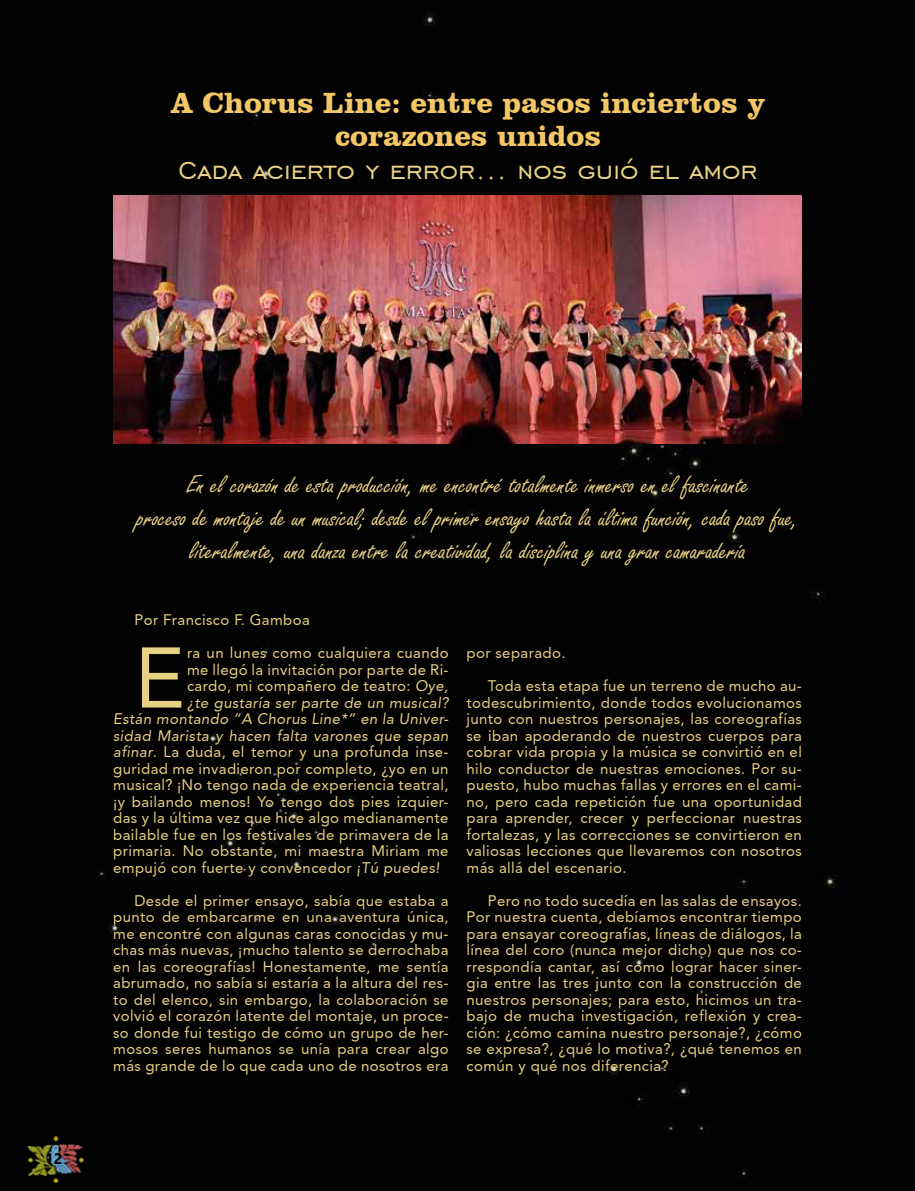
<style>
.page{position:relative;width:915px;height:1191px;background:#fff}
.page>*{position:absolute;margin:0;border:0;box-sizing:border-box;transform-origin:0 0}
.t1{font:italic 84.9px "Avenir";color:#e7d185}
.t2{font:31.5px "Engravers Gothic BT";color:#e7d185}
.t3{font:700 30px/33px "Clarendon BT";color:#f3c765;text-align:center}
.t4{font:27px/33px "Freestyle Script";color:#e7d185;text-align:center}
.t5{font:italic 15px/16.5px "Avenir";letter-spacing:.025em;color:#e7d185;text-align:justify}
.t6{font:700 15px "Segoe UI";color:#000}
</style>
<div class="page">
<div style="left:0;top:0;width:914px;height:1191px;background:#020202"></div>
<img style="left:113px;top:196px;width:688px;height:247px">
<img style="left:17px;top:1136px;width:75px;height:46px">
<h3 class="t3" style="left:171px;top:86px;width:595px">A Chorus Line: entre pasos inciertos y corazones unidos</h3>
<h2 class="t2" style="left:178px;top:153px;width:580px">Cada acierto y error… nos guió el amor</h2>
<p class="t6" style="left:45px;top:1144px;width:19px">12</p>
<p class="t4" style="left:137px;top:469px;width:662px">En el corazón de esta producción, me encontré totalmente inmerso en el fascinante<br>proceso de montaje de un musical; desde el primer ensayo hasta la última función, cada paso fue, literalmente, una danza entre la creatividad, la disciplina y una gran camaradería</p>
<p class="t5" style="left:134px;top:611px;width:177px">Por Francisco F. Gamboa</p>
<h1 class="t1" style="left:134px;top:628px;width:52px">E</h1>
<p class="t5" style="left:187px;top:644px;width:263px">ra un lunes como cualquiera cuando</p>
<p class="t5" style="left:187px;top:661px;width:263px">me llegó la invitación por parte de Ri-</p>
<p class="t5" style="left:187px;top:677px;width:265px">cardo, mi compañero de teatro: Oye,</p>
<p class="t5" style="left:187px;top:694px;width:265px">¿te gustaría ser parte de un musical?</p>
<p class="t5" style="left:113px;top:710px;width:339px">Están montando “A Chorus Line*” en la Univer-</p>
<p class="t5" style="left:113px;top:727px;width:339px">sidad Marista y hacen falta varones que sepan</p>
<p class="t5" style="left:113px;top:743px;width:337px">afinar. La duda, el temor y una profunda inse-</p>
<p class="t5" style="left:113px;top:760px;width:337px">guridad me invadieron por completo, ¿yo en un</p>
<p class="t5" style="left:113px;top:776px;width:337px">musical? ¡No tengo nada de experiencia teatral,</p>
<p class="t5" style="left:113px;top:793px;width:336px">¡y bailando menos! Yo tengo dos pies izquier-</p>
<p class="t5" style="left:113px;top:809px;width:337px">das y la última vez que hice algo medianamente</p>
<p class="t5" style="left:113px;top:826px;width:337px">bailable fue en los festivales de primavera de la</p>
<p class="t5" style="left:113px;top:842px;width:337px">primaria. No obstante, mi maestra Miriam me</p>
<p class="t5" style="left:113px;top:859px;width:329px">empujó con fuerte y convencedor ¡Tú puedes!</p>
<p class="t5" style="left:113px;top:892px;width:337px;text-indent:21px">Desde el primer ensayo, sabía que estaba a punto de embarcarme en una aventura única, me encontré con algunas caras conocidas y mu&shy;chas más nuevas, ¡mucho talento se derrochaba en las coreografías! Honestamente, me sentía abrumado, no sabía si estaría a la altura del res&shy;to del elenco, sin embargo, la colaboración se volvió el corazón latente del montaje, un proce&shy;so donde fui testigo de cómo un grupo de her&shy;mosos seres humanos se unía para crear algo más grande de lo que cada uno de nosotros era</p>
<p class="t5" style="left:466px;top:644px;width:101px">por separado.</p>
<p class="t5" style="left:466px;top:677px;width:337px;text-indent:21px">Toda esta etapa fue un terreno de mucho au&shy;todescubrimiento, donde todos evolucionamos junto con nuestros personajes, las coreografías se iban apoderando de nuestros cuerpos para cobrar vida propia y la música se convirtió en el hilo conductor de nuestras emociones. Por su&shy;puesto, hubo muchas fallas y errores en el cami&shy;no, pero cada repetición fue una oportunidad para aprender, crecer y perfeccionar nuestras fortalezas, y las correcciones se convirtieron en valiosas lecciones que llevaremos con nosotros más allá del escenario.</p>
<p class="t5" style="left:466px;top:892px;width:337px;text-indent:21px">Pero no todo sucedía en las salas de ensayos.<br>Por nuestra cuenta, debíamos encontrar tiempo para ensayar coreografías, líneas de diálogos, la línea del coro (nunca mejor dicho) que nos co&shy;rrespondía cantar, así como lograr hacer siner&shy;gia entre las tres junto con la construcción de nuestros personajes; para esto, hicimos un tra&shy;bajo de mucha investigación, reflexión y crea&shy;ción: ¿cómo camina nuestro personaje?, ¿cómo se expresa?, ¿qué lo motiva?, ¿qué tenemos en común y qué nos diferencia?</p>
</div>
